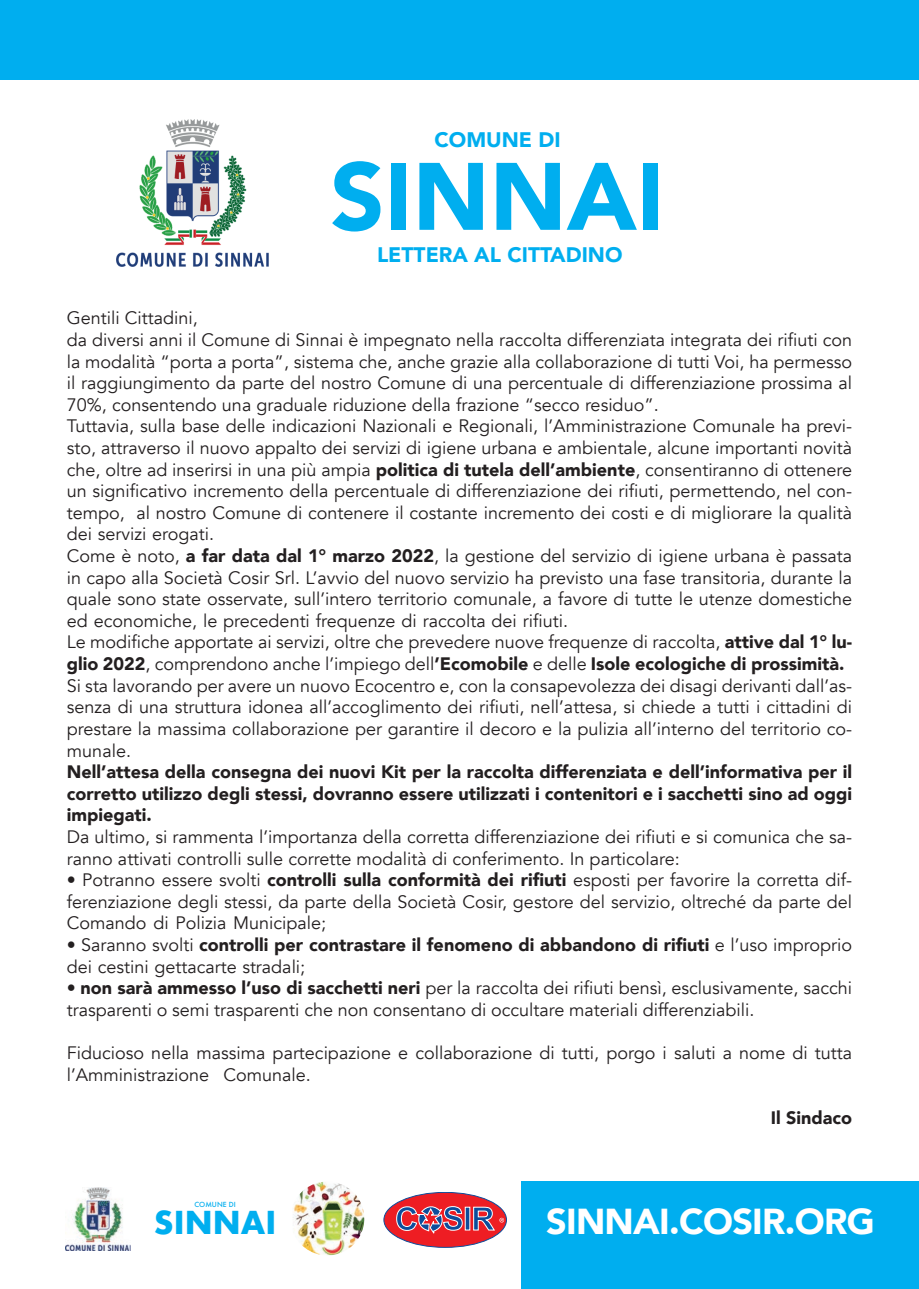
<style>
.page{position:relative;width:919px;height:1289px;background:#fff}
.page>*{position:absolute;margin:0;border:0;box-sizing:border-box;transform-origin:0 0}
.t1{font:900 94.5px "Avenir";color:#00aeef}
.t2{font:900 36px "Avenir";letter-spacing:-.02em;color:#fff}
.t3{font:700 30.75px "Futura";color:#00aeef}
.t4{font:900 21px "Avenir";color:#00aeef}
.t5{font:18px/21.6px "Avenir";color:#231f20}
.t6{font:900 18px/21.6px "Avenir";color:#231f20;text-align:justify}
.t7{font:500 6.9px "Futura";color:#00aeef}
.s1{font-weight:900}
.s2{font-weight:400}
</style>
<div class="page">
<div style="left:0;top:0;width:918px;height:80px;background:#00aeef"></div>
<div style="left:520px;top:1181px;width:398px;height:107px;background:#00aeef"></div>
<img style="left:65px;top:1187px;width:66px;height:63px">
<img style="left:293px;top:1182px;width:71px;height:73px">
<div style="left:384px;top:1192px;width:122px;height:55px;background:#ee1d23;border-radius:50%"></div>
<div style="left:384px;top:1192px;width:122px;height:55px;border:1px solid #0d4d9b;border-radius:50%"></div>
<svg style="left:465px;top:1206px;width:5px;height:24px"></svg>
<svg style="left:396px;top:1206px;width:66px;height:28px"></svg>
<svg style="left:473px;top:1206px;width:31px;height:24px"></svg>
<img style="left:116px;top:120px;width:153px;height:146px">
<p class="t4" style="left:434px;top:122px;width:127px">COMUNE DI</p>
<h1 class="t1" style="left:330px;top:116px;width:336px">SINNAI</h1>
<p class="t4" style="left:377px;top:237px;width:247px">LETTERA AL CITTADINO</p>
<p class="t5" style="left:67px;top:307px;width:786px">Gentili Cittadini,<br>da diversi anni il Comune di Sinnai è impegnato nella raccolta differenziata integrata dei rifiuti con la modalità “porta a porta ,” sistema che, anche grazie alla collaborazione di tutti Voi, ha permesso il raggiungimento da parte del nostro Comune di una percentuale di differenziazione prossima al 70%, consentendo una graduale riduzione della frazione “secco residuo .“</p>
<p class="t5" style="left:67px;top:437px;width:786px">sto, attraverso il nuovo appalto dei servizi di igiene urbana e ambientale, alcune importanti novità</p>
<p class="t5" style="left:67px;top:415px;width:786px">Tuttavia, sulla base delle indicazioni Nazionali e Regionali ’l, Amministrazione Comunale ha previ-</p>
<p class="t5" style="left:67px;top:459px;width:786px">che, oltre ad inserirsi in una più ampia <span class="s1">politica di tutela dell’ambiente</span>, consentiranno di ottenere</p>
<p class="t5" style="left:136px;top:502px;width:717px">al nostro Comune di contenere il costante incremento dei costi e di migliorare la qualità</p>
<p class="t5" style="left:67px;top:480px;width:786px">un significativo incremento della percentuale di differenziazione dei rifiuti, permettendo, nel con-</p>
<p class="t5" style="left:67px;top:523px;width:786px">dei servizi erogati.<br>Come è noto <span class="s1">a</span>, <span class="s1">far data dal 1° marzo 2022</span>, la gestione del servizio di igiene urbana è passata in capo alla Società Cosir Srl ’L. avvio del nuovo servizio ha previsto una fase transitoria, durante la quale sono state osservate, sull’intero territorio comunale a, favore di tutte le utenze domestiche ed economiche le, precedenti frequenze di raccolta dei rifiuti.</p>
<p class="t6" style="left:67px;top:652px;width:779px">glio 2022<span class="s2">, comprendono anche ’l impiego dell</span>’Ecomobile <span class="s2">e delle</span> Isole ecologiche di prossimità.</p>
<p class="t5" style="left:67px;top:502px;width:59px">tempo,</p>
<p class="t5" style="left:67px;top:631px;width:786px">Le modifiche apportate ai servizi, oltre che prevedere nuove frequenze di raccolta, <span class="s1">attive dal 1° lu-</span></p>
<p class="t5" style="left:67px;top:675px;width:786px">Si sta lavorando per avere un nuovo Ecocentro ,e con la consapevolezza dei disagi derivanti dall’as-</p>
<p class="t5" style="left:67px;top:696px;width:786px">senza di una struttura idonea all’accoglimento dei rifiuti, nell’attesa, si chiede a tutti i cittadini di</p>
<p class="t5" style="left:67px;top:718px;width:786px">prestare la massima collaborazione per garantire il decoro lae pulizia all’interno del territorio co-</p>
<p class="t6" style="left:67px;top:760px;width:786px">Nell’attesa della consegna dei nuovi Kit per la raccolta differenziata e dell’informativa per il corretto utilizzo degli stessi, dovranno essere utilizzati i contenitori ie sacchetti sino ad oggi impiegati.</p>
<p class="t5" style="left:67px;top:847px;width:614px">ranno attivati controlli sulle corrette modalità di conferimento In. particolare:</p>
<p class="t5" style="left:67px;top:739px;width:66px">munale.</p>
<p class="t5" style="left:67px;top:826px;width:786px">Da ultimo, si rammenta ’l importanza della corretta differenziazione dei rifiuti e si comunica che sa-</p>
<p class="t5" style="left:67px;top:869px;width:786px">• Potranno essere svolti <span class="s1">controlli sulla conformità dei rifiuti</span> esposti per favorire la corretta dif-</p>
<p class="t5" style="left:67px;top:912px;width:261px">Comando di Polizia Municipale;</p>
<p class="t5" style="left:67px;top:934px;width:786px">• Saranno svolti <span class="s1">controlli per contrastare il fenomeno di abbandono di rifiuti</span> ’le uso improprio dei cestini gettacarte stradali;</p>
<p class="t5" style="left:67px;top:977px;width:786px">• <span class="s1">non sarà ammesso ’l uso di sacchetti neri</span> per la raccolta dei rifiuti bensì, esclusivamente, sacchi trasparenti o semi trasparenti che non consentano di occultare materiali differenziabili.</p>
<p class="t5" style="left:223px;top:1042px;width:630px;text-indent:-157px">Fiducioso nella massima partecipazione e collaborazione di tutti, porgo i saluti a nome di tutta<br>Comunale.</p>
<p class="t5" style="left:67px;top:891px;width:786px">ferenziazione degli stessi, da parte della Società Cosir, gestore del servizio, oltreché da parte del</p>
<p class="t5" style="left:67px;top:1063px;width:144px">’l Amministrazione</p>
<p class="t7" style="left:194px;top:1199px;width:43px">COMUNE DI</p>
<h3 class="t3" style="left:154px;top:1199px;width:124px">SINNAI</h3>
<p class="t6" style="left:770px;top:1106px;width:83px">Il Sindaco</p>
<h2 class="t2" style="left:546px;top:1190px;width:330px">SINNAI.COSIR.ORG</h2>
</div>
